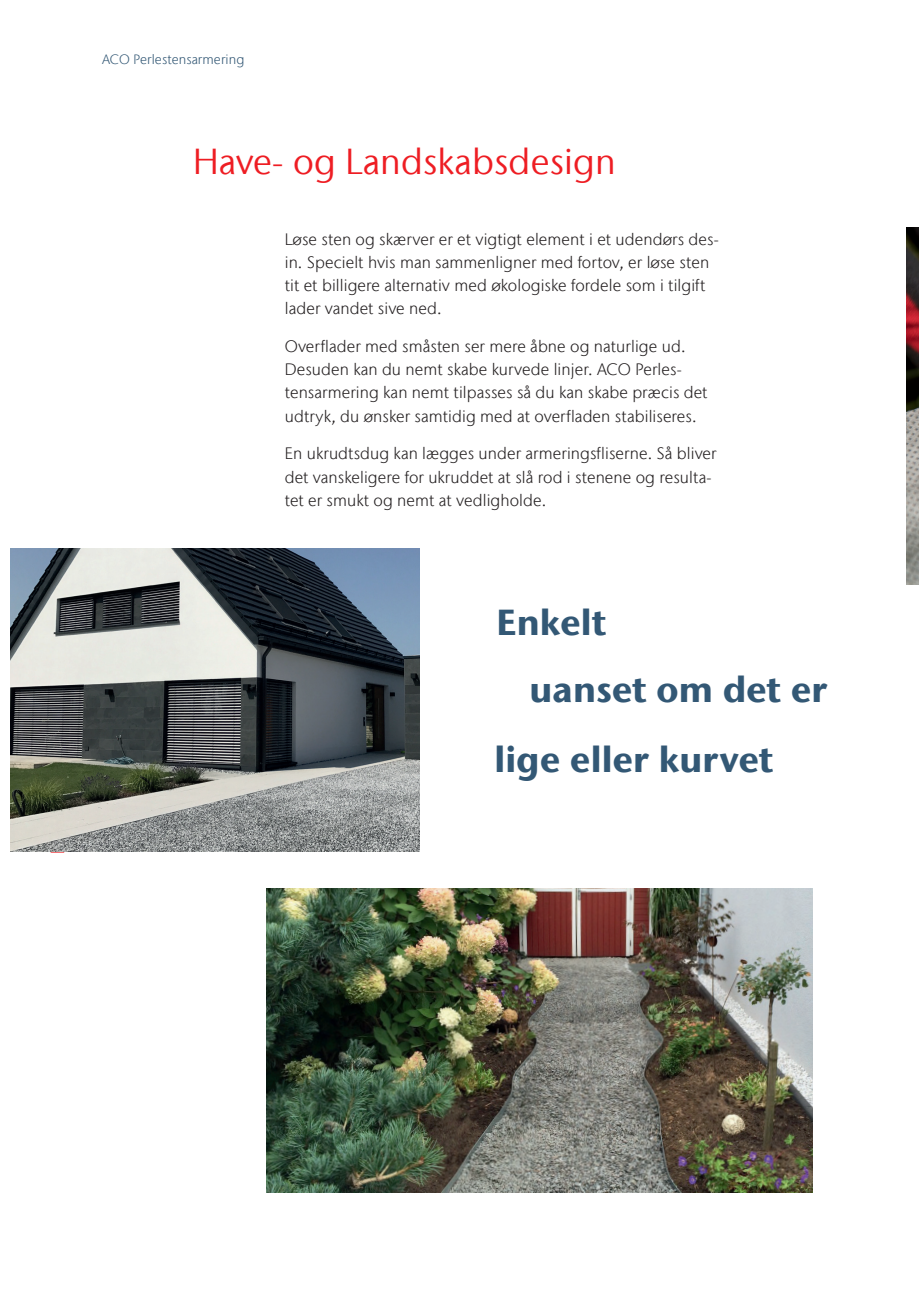
<style>
.page{position:relative;width:919px;height:1289px;background:#fff}
.page>*{position:absolute;margin:0;border:0;box-sizing:border-box;transform-origin:0 0}
.Accentuation{font:700 36px "Stone Sans IIITC Com";letter-spacing:.005em;color:#335875}
.Heading{font:36px "Stone Sans IIITC Com";letter-spacing:.005em;color:#ee1d23}
.Introduction_text{font:300 16.5px/23.1px "Stone Sans IIITC Com";letter-spacing:.005em;color:#231f20}
.Rubrication{font:300 13.5px "Stone Sans IIITC Com";letter-spacing:.005em;color:#335875}
</style>
<div class="page">
<svg style="left:51px;top:851px;width:13px;height:1px"></svg>
<img style="left:906px;top:227px;width:12px;height:357px">
<img style="left:266px;top:888px;width:546px;height:303px">
<img style="left:11px;top:549px;width:408px;height:302px">
<p class="Rubrication" style="left:102px;top:51px;width:144px">ACO Perlestensarmering</p>
<p class="Heading" style="left:193px;top:139px;width:424px">Have- og Landskabsdesign</p>
<p class="Introduction_text" style="left:285px;top:227px;width:435px">Løse sten og skærver er et vigtigt element i et udendørs des&shy;in. Specielt hvis man sammenligner med fortov, er løse sten tit et billigere alternativ med økologiske fordele som i tilgift lader vandet sive ned.</p>
<p class="Introduction_text" style="left:285px;top:335px;width:424px">Overflader med småsten ser mere åbne og naturlige ud.<br>Desuden kan du nemt skabe kurvede linjer. ACO Perles&shy;tensarmering kan nemt tilpasses så du kan skabe præcis det udtryk, du ønsker samtidig med at overfladen stabiliseres.</p>
<p class="Introduction_text" style="left:285px;top:442px;width:433px">En ukrudtsdug kan lægges under armeringsfliserne. Så bliver det vanskeligere for ukruddet at slå rod i stenene og resulta&shy;tet er smukt og nemt at vedligholde.</p>
<p class="Accentuation" style="left:496px;top:598px;width:111px">Enkelt</p>
<p class="Accentuation" style="left:529px;top:665px;width:299px">uanset om det er</p>
<p class="Accentuation" style="left:494px;top:736px;width:280px">lige eller kurvet</p>
</div>
